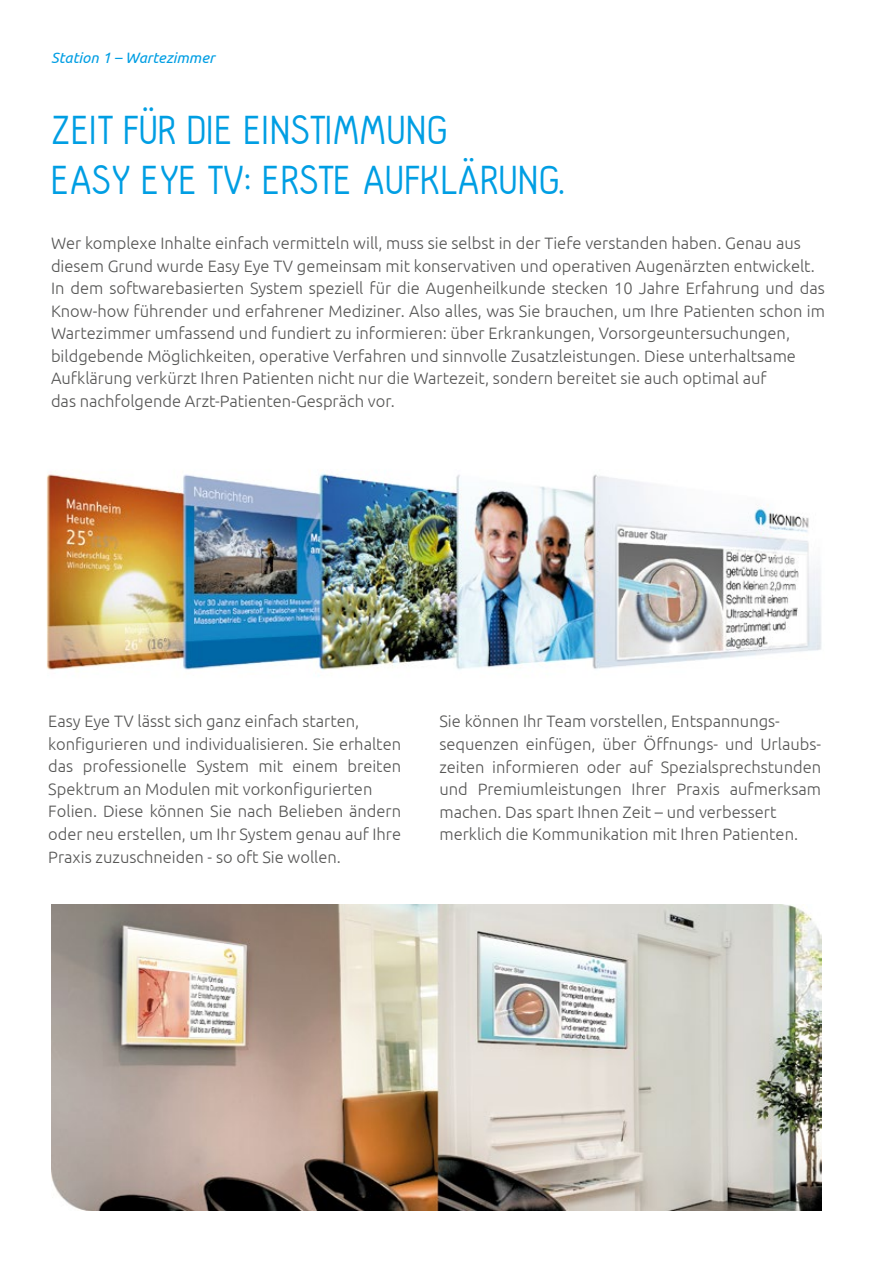
<style>
.page{position:relative;width:893px;height:1263px;background:#fff}
.page>*{position:absolute;margin:0;border:0;box-sizing:border-box;transform-origin:0 0}
.t1{font:42px/50.4px "Hallo Sans";color:#009ee3}
.t2{font:300 16.5px/22.5px "Ubuntu";color:#565655}
.t3{font:italic 15px "Ubuntu";color:#009ee3}
</style>
<div class="page">
<img style="left:46px;top:473px;width:776px;height:203px">
<img style="left:51px;top:904px;width:770px;height:307px">
<p class="t3" style="left:51px;top:48px;width:165px">Station 1 – Wartezimmer</p>
<h1 class="t1" style="left:51px;top:106px;width:518px">ZEIT FÜR DIE EINSTIMMUNG<br>EASY EYE TV: ERSTE AUFKLÄRUNG.</h1>
<p class="t2" style="left:51px;top:232px;width:775px">Wer komplexe Inhalte einfach vermitteln will, muss sie selbst in der Tiefe verstanden haben. Genau aus diesem Grund wurde Easy Eye TV gemeinsam mit konservativen und operativen Augenärzten entwickelt.<br>In dem softwarebasierten System speziell für die Augenheilkunde stecken 10 Jahre Erfahrung und das Know-how führender und erfahrener Mediziner. Also alles, was Sie brauchen, um Ihre Patienten schon im Wartezimmer umfassend und fundiert zu informieren: über Erkrankungen, Vorsorgeuntersuchungen, bildgebende Möglichkeiten, operative Verfahren und sinnvolle Zusatzleistungen. Diese unterhaltsame Aufklärung verkürzt Ihren Patienten nicht nur die Wartezeit, sondern bereitet sie auch optimal auf<br>das nachfolgende Arzt-Patienten-Gespräch vor.</p>
<p class="t2" style="left:48px;top:710px;width:354px">Easy Eye TV lässt sich ganz einfach starten, konfigurieren und individualisieren. Sie erhalten das professionelle System mit einem breiten Spektrum an Modulen mit vorkonfigurierten Folien. Diese können Sie nach Belieben ändern oder neu erstellen, um Ihr System genau auf Ihre Praxis zuzuschneiden - so oft Sie wollen.</p>
<p class="t2" style="left:439px;top:710px;width:383px">Sie können Ihr Team vorstellen, Entspannungs&shy;sequenzen einfügen, über Öffnungs- und Urlaubs&shy;zeiten informieren oder auf Spezialsprechstunden und Premiumleistungen Ihrer Praxis aufmerksam machen. Das spart Ihnen Zeit – und verbessert merklich die Kommunikation mit Ihren Patienten.</p>
</div>
